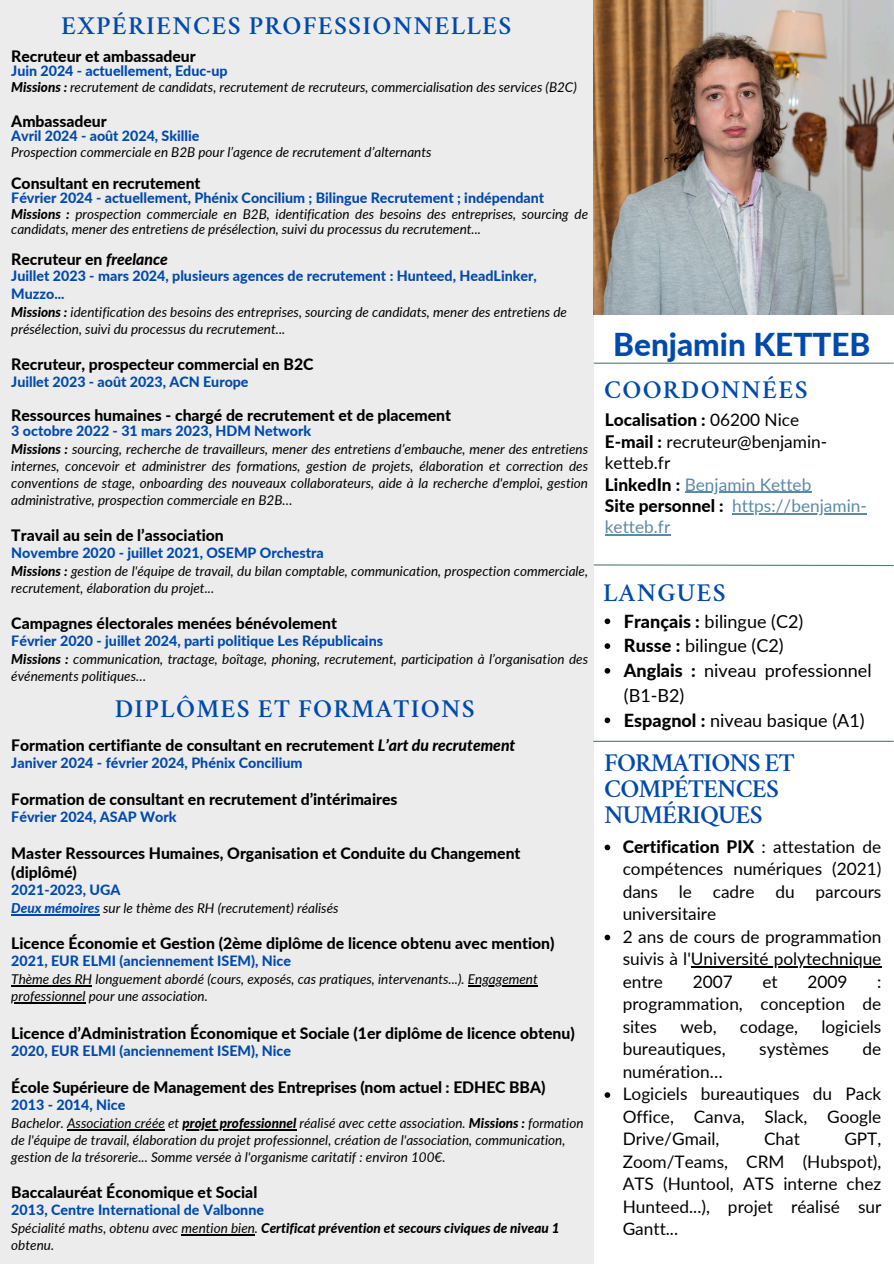
<style>
.page{position:relative;width:894px;height:1264px;background:#fff}
.page>*{position:absolute;margin:0;border:0;box-sizing:border-box;transform-origin:0 0}
.t1{font:800 31.5px "Lato";color:#004aad}
.t2{font:600 25.8px "Crimson";letter-spacing:.05em;color:#004aad}
.t3{font:600 25.8px/25.8px "Crimson";letter-spacing:-.035em;color:#004aad}
.t4{font:18px/24.8px "Lato";color:#000}
.t5{font:17.25px/22.5px "Lato";color:#000}
.t6{font:17.25px "Lato";color:#5a8aa8}
.t7{font:800 17.25px "Lato";color:#000}
.t8{font:800 15.75px/19.2px "Lato";color:#000}
.t9{font:800 14.25px/18px "Lato";color:#004aad}
.t10{font:italic 13.5px/16.8px "Lato";color:#000}
.t11{font:italic 800 13.5px "Lato";color:#000}
.s1{font-weight:800}
.s2{font-style:italic}
.s3{font-weight:800;color:#004aad}
.s4{font-weight:400}
.s5{color:#5a8aa8}
</style>
<div class="page">
<div style="left:0;top:0;width:593px;height:1263px;background:#edeced"></div>
<svg style="left:593px;top:564px;width:300px;height:2px"></svg>
<hr style="left:593px;top:362px;width:300px;height:2px;background:#597b6a">
<hr style="left:593px;top:740px;width:300px;height:2px;background:#597b6a">
<img style="left:593px;top:0;width:300px;height:314px">
<hr style="left:684px;top:491px;width:127px;height:2px;background:#5a8aa8">
<hr style="left:732px;top:513px;width:134px;height:1px;background:#5a8aa8">
<hr style="left:604px;top:534px;width:66px;height:1px;background:#5a8aa8">
<svg style="left:604px;top:618px;width:6px;height:6px"></svg>
<svg style="left:604px;top:643px;width:6px;height:6px"></svg>
<svg style="left:604px;top:668px;width:6px;height:5px"></svg>
<svg style="left:604px;top:717px;width:6px;height:6px"></svg>
<svg style="left:604px;top:844px;width:6px;height:6px"></svg>
<svg style="left:604px;top:934px;width:6px;height:6px"></svg>
<hr style="left:690px;top:966px;width:191px;height:1px;background:#000">
<svg style="left:604px;top:1092px;width:6px;height:5px"></svg>
<hr style="left:11px;top:914px;width:89px;height:1px;background:#004aad">
<hr style="left:11px;top:985px;width:81px;height:1px;background:#000">
<hr style="left:468px;top:985px;width:69px;height:1px;background:#000">
<hr style="left:11px;top:1002px;width:75px;height:1px;background:#000">
<hr style="left:67px;top:1129px;width:98px;height:1px;background:#000">
<hr style="left:182px;top:1129px;width:114px;height:1px;background:#000">
<hr style="left:181px;top:1233px;width:74px;height:1px;background:#000">
<p class="t2" style="left:61px;top:16px;width:452px">EXPÉRIENCES PROFESSIONNELLES</p>
<h4 class="t8" style="left:11px;top:46px;width:186px">Recruteur et ambassadeur</h4>
<p class="t9" style="left:11px;top:62px;width:218px">Juin 2024 - actuellement, Educ-up</p>
<p class="t10" style="left:11px;top:78px;width:567px"><span class="s1">Missions :</span> recrutement de candidats, recrutement de recruteurs, commercialisation des services (B2C)</p>
<p class="t8" style="left:11px;top:111px;width:97px">Ambassadeur</p>
<p class="t9" style="left:11px;top:127px;width:189px">Avril 2024 - août 2024, Skillie</p>
<p class="t10" style="left:11px;top:144px;width:421px">Prospection commerciale en B2B pour l’agence de recrutement d’alternants</p>
<p class="t8" style="left:11px;top:173px;width:191px">Consultant en recrutement</p>
<p class="t9" style="left:11px;top:189px;width:534px">Février 2024 - actuellement, Phénix Concilium ; Bilingue Recrutement ; indépendant</p>
<h1 class="t10" style="left:11px;top:207px;width:578px;line-height:14.5px"><span class="s1">Missions :</span> prospection commerciale en B2B, identification des besoins des entreprises, sourcing de candidats, mener des entretiens de présélection, suivi du processus du recrutement...</h1>
<h2 class="t8" style="left:11px;top:249px;width:158px">Recruteur en <span class="s2">freelance</span></h2>
<h3 class="t9" style="left:11px;top:266px;width:527px">Juillet 2023 - mars 2024, plusieurs agences de recrutement : Hunteed, HeadLinker,<br>Muzzo...</h3>
<h2 class="t10" style="left:11px;top:303px;width:557px"><span class="s1">Missions :</span> identification des besoins des entreprises, sourcing de candidats, mener des entretiens de présélection, suivi du processus du recrutement...</h2>
<p class="t8" style="left:11px;top:354px;width:303px">Recruteur, prospecteur commercial en B2C</p>
<p class="t9" style="left:11px;top:372px;width:239px">Juillet 2023 - août 2023, ACN Europe</p>
<p class="t8" style="left:11px;top:405px;width:441px">Ressources humaines - chargé de recrutement et de placement</p>
<p class="t9" style="left:11px;top:422px;width:301px">3 octobre 2022 - 31 mars 2023, HDM Network</p>
<p class="t10" style="left:11px;top:441px;width:578px;text-align:justify"><span class="s1">Missions :</span> sourcing, recherche de travailleurs, mener des entretiens d’embauche, mener des entretiens internes, concevoir et administrer des formations, gestion de projets, élaboration et correction des conventions de stage, onboarding des nouveaux collaborateurs, aide à la recherche d'emploi, gestion administrative, prospection commerciale en B2B…</p>
<h2 class="t8" style="left:11px;top:525px;width:214px">Travail au sein de l’association</h2>
<p class="t9" style="left:11px;top:543px;width:314px">Novembre 2020 - juillet 2021, OSEMP Orchestra</p>
<p class="t10" style="left:11px;top:562px;width:578px"><span class="s1">Missions :</span> gestion de l'équipe de travail, du bilan comptable, communication, prospection commerciale, recrutement, élaboration du projet...</p>
<p class="t8" style="left:11px;top:613px;width:327px">Campagnes électorales menées bénévolement</p>
<p class="t9" style="left:11px;top:631px;width:373px">Février 2020 - juillet 2024, parti politique Les Républicains</p>
<p class="t10" style="left:11px;top:650px;width:578px"><span class="s1">Missions :</span> communication, tractage, boîtage, phoning, recrutement, participation à l’organisation des événements politiques…</p>
<h5 class="t2" style="left:115px;top:699px;width:361px">DIPLÔMES ET FORMATIONS</h5>
<p class="t8" style="left:11px;top:735px;width:505px">Formation certifiante de consultant en recrutement <span class="s2">L’art du recrutement</span></p>
<p class="t9" style="left:11px;top:753px;width:292px">Janiver 2024 - février 2024, Phénix Concilium</p>
<p class="t8" style="left:11px;top:789px;width:387px">Formation de consultant en recrutement d’intérimaires</p>
<p class="t9" style="left:11px;top:807px;width:167px">Février 2024, ASAP Work</p>
<p class="t8" style="left:11px;top:843px;width:510px">Master Ressources Humaines, Organisation et Conduite du Changement (diplômé)</p>
<p class="t9" style="left:11px;top:880px;width:111px">2021-2023, UGA</p>
<p class="t10" style="left:11px;top:899px;width:328px"><span class="s3">Deux mémoires</span> sur le thème des RH (recrutement) réalisés</p>
<p class="t8" style="left:11px;top:933px;width:544px">Licence Économie et Gestion (2ème diplôme de licence obtenu avec mention)</p>
<p class="t9" style="left:11px;top:951px;width:281px">2021, EUR ELMI (anciennement ISEM), Nice</p>
<p class="t10" style="left:11px;top:970px;width:528px">Thème des RH longuement abordé (cours, exposés, cas pratiques, intervenants...). Engagement</p>
<p class="t10" style="left:11px;top:987px;width:198px">professionnel pour une association.</p>
<p class="t8" style="left:11px;top:1023px;width:564px">Licence d’Administration Économique et Sociale (1er diplôme de licence obtenu)</p>
<p class="t9" style="left:11px;top:1041px;width:281px">2020, EUR ELMI (anciennement ISEM), Nice</p>
<p class="t8" style="left:11px;top:1077px;width:535px">École Supérieure de Management des Entreprises (nom actuel : EDHEC BBA)</p>
<p class="t9" style="left:11px;top:1095px;width:116px">2013 - 2014, Nice</p>
<p class="t10" style="left:11px;top:1114px;width:573px">Bachelor. Association créée et <span class="s1">projet professionnel</span> réalisé avec cette association. <span class="s1">Missions :</span> formation</p>
<h2 class="t10" style="left:11px;top:1131px;width:555px">de l'équipe de travail, élaboration du projet professionnel, création de l'association, communication, gestion de la trésorerie... Somme versée à l'organisme caritatif : environ 100€.</h2>
<h2 class="t8" style="left:11px;top:1182px;width:247px">Baccalauréat Économique et Social</h2>
<h2 class="t9" style="left:11px;top:1200px;width:254px">2013, Centre International de Valbonne</h2>
<h4 class="t11" style="left:11px;top:1219px;width:549px"><span class="s4">Spécialité maths, obtenu avec mention bien.</span> Certificat prévention et secours civiques de niveau 1</h4>
<h4 class="t10" style="left:11px;top:1235px;width:44px">obtenu.</h4>
<h2 class="t1" style="left:613px;top:325px;width:259px">Benjamin KETTEB</h2>
<h5 class="t2" style="left:604px;top:379px;width:205px">COORDONNÉES</h5>
<p class="t5" style="left:604px;top:409px;width:224px;line-height:21.3px"><span class="s1">Localisation :</span> 06200 Nice<br><span class="s1">E-mail :</span> recruteur@benjamin&shy;ketteb.fr<br><span class="s1">LinkedIn :</span> <span class="s5">Benjamin Ketteb</span></p>
<p class="t7" style="left:604px;top:495px;width:120px">Site personnel :</p>
<p class="t6" style="left:732px;top:495px;width:136px">https://benjamin-</p>
<p class="t6" style="left:604px;top:516px;width:67px">ketteb.fr</p>
<p class="t2" style="left:603px;top:582px;width:124px">LANGUES</p>
<p class="t4" style="left:623px;top:608px;width:181px"><span class="s1">Français :</span> bilingue (C2)</p>
<p class="t4" style="left:623px;top:633px;width:161px"><span class="s1">Russe :</span> bilingue (C2)</p>
<p class="t4" style="left:623px;top:657px;width:249px"><span class="s1">Anglais :</span> niveau professionnel (B1-B2)</p>
<p class="t4" style="left:623px;top:707px;width:242px"><span class="s1">Espagnol :</span> niveau basique (A1)</p>
<p class="t3" style="left:604px;top:753px;width:192px">FORMATIONS ET<br>COMPÉTENCES<br>NUMÉRIQUES</p>
<p class="t5" style="left:622px;top:834px;width:260px;text-align:justify"><span class="s1">Certification PIX</span> : attestation de compétences numériques (2021) dans le cadre du parcours universitaire</p>
<p class="t5" style="left:622px;top:924px;width:260px">2 ans de cours de programmation suivis à l'Université polytechnique</p>
<p class="t5" style="left:622px;top:969px;width:42px">entre</p>
<p class="t5" style="left:692px;top:969px;width:42px">2007</p>
<p class="t5" style="left:762px;top:969px;width:17px">et</p>
<p class="t5" style="left:807px;top:969px;width:42px">2009</p>
<p class="t5" style="left:622px;top:969px;width:260px;text-align:justify;text-indent:254px">: programmation, conception de sites</p>
<p class="t5" style="left:680px;top:1014px;width:38px">web,</p>
<p class="t5" style="left:739px;top:1014px;width:60px">codage,</p>
<p class="t5" style="left:821px;top:1014px;width:61px">logiciels</p>
<p class="t5" style="left:622px;top:1037px;width:104px">bureautiques,</p>
<p class="t5" style="left:759px;top:1037px;width:71px">systèmes</p>
<p class="t5" style="left:862px;top:1037px;width:20px">de</p>
<p class="t5" style="left:622px;top:1059px;width:260px">numération…<br>Logiciels bureautiques du Pack<br>Office, Canva, Slack, Google</p>
<h4 class="t5" style="left:622px;top:1127px;width:98px">Drive/Gmail,</h4>
<h4 class="t5" style="left:763px;top:1127px;width:37px">Chat</h4>
<h4 class="t5" style="left:622px;top:1127px;width:260px;text-align:justify;text-indent:221px">GPT, Zoom/Teams, CRM (Hubspot), ATS (Huntool, ATS interne chez Hunteed...), projet réalisé sur Gantt...</h4>
</div>
